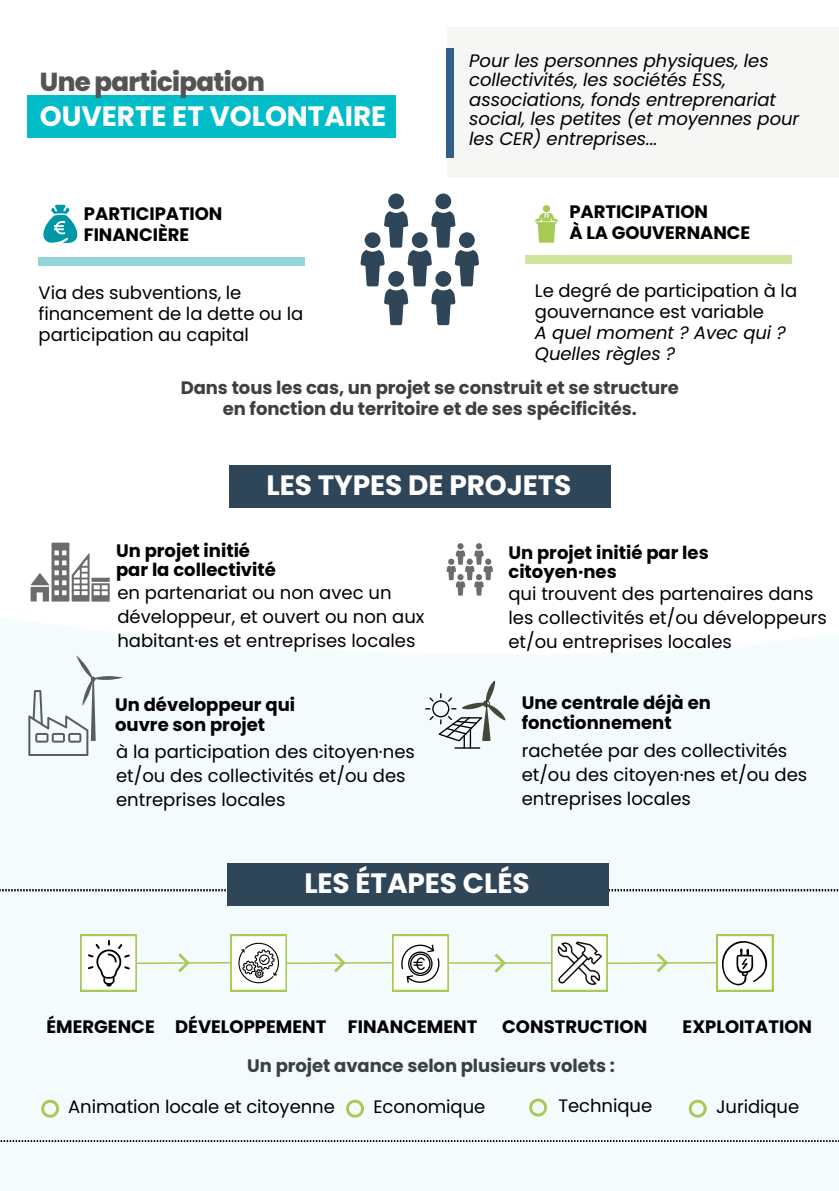
<style>
.page{position:relative;width:839px;height:1191px;background:#fff}
.page>*{position:absolute;margin:0;border:0;box-sizing:border-box;transform-origin:0 0}
.t1{font:700 28px "Poppins";letter-spacing:-.005em;color:#fff}
.t2{font:800 26px "Poppins";letter-spacing:-.025em;color:#545454}
.t3{font:18px/24px "Poppins";color:#000}
.t4{font:700 18px/19.6px "Poppins";color:#000}
.t5{font:italic 18px/19.6px "Poppins";letter-spacing:-.005em;color:#000}
.t6{font:700 18px/21px "Poppins";letter-spacing:-.005em;color:#3d4043;text-align:center}
</style>
<div class="page">
<img style="left:0;top:618px;width:838px;height:572px">
<svg style="left:28px;top:656px;width:95px;height:100px"></svg>
<svg style="left:31px;top:543px;width:79px;height:59px"></svg>
<svg style="left:425px;top:680px;width:80px;height:69px"></svg>
<div style="left:447px;top:28px;width:391px;height:150px;background:#f6f7f5"></div>
<div style="left:27px;top:96px;width:368px;height:42px;background:#02bcc8"></div>
<div style="left:446px;top:48px;width:8px;height:110px;background:#335f8a"></div>
<div style="left:0;top:890px;width:838px;height:252px;background:#f3fbfd"></div>
<svg style="left:40px;top:1099px;width:18px;height:19px"></svg>
<svg style="left:528px;top:1098px;width:18px;height:19px"></svg>
<svg style="left:345px;top:1099px;width:18px;height:19px"></svg>
<svg style="left:688px;top:1099px;width:18px;height:19px"></svg>
<hr style="left:449px;top:962px;width:103px;height:2px;background:#a7ca55">
<svg style="left:80px;top:935px;width:369px;height:56px"></svg>
<svg style="left:494px;top:954px;width:12px;height:19px"></svg>
<svg style="left:551px;top:929px;width:227px;height:62px"></svg>
<div style="left:229px;top:465px;width:381px;height:43px;background:#2f4558"></div>
<div style="left:227px;top:863px;width:381px;height:43px;background:#2f4558"></div>
<div style="left:39px;top:257px;width:266px;height:9px;background:#94d3da"></div>
<svg style="left:43px;top:205px;width:34px;height:38px"></svg>
<img style="left:535px;top:205px;width:22px;height:38px">
<div style="left:525px;top:255px;width:267px;height:9px;background:#d1e4a0"></div>
<svg style="left:446px;top:543px;width:47px;height:53px"></svg>
<div style="left:388px;top:194px;width:16px;height:15px;background:#2f4558;border-radius:50%"></div>
<div style="left:435px;top:194px;width:16px;height:15px;background:#2f4558;border-radius:50%"></div>
<svg style="left:360px;top:211px;width:119px;height:114px"></svg>
<p class="t2" style="left:40px;top:64px;width:226px">Une participation</p>
<h2 class="t1" style="left:40px;top:97px;width:348px">OUVERTE ET VOLONTAIRE</h2>
<p class="t4" style="left:84px;top:203px;width:140px;line-height:21px">PARTICIPATION<br>FINANCIÈRE</p>
<p class="t5" style="left:469px;top:51px;width:331px">Pour les personnes physiques, les collectivités, les sociétés ESS, associations, fonds entreprenariat social, les petites (et moyennes pour les CER) entreprises...</p>
<p class="t4" style="left:569px;top:201px;width:182px;line-height:21px">PARTICIPATION<br>À LA GOUVERNANCE</p>
<h4 class="t3" style="left:39px;top:282px;width:266px;line-height:21px">Via des subventions, le financement de la dette ou la participation au capital</h4>
<p class="t3" style="left:535px;top:280px;width:264px;line-height:21px">Le degré de participation à la gouvernance est variable</p>
<h1 class="t5" style="left:535px;top:322px;width:252px;line-height:21px">A quel moment ? Avec qui ?<br>Quelles règles ?</h1>
<p class="t6" style="left:181px;top:377px;width:499px">Dans tous les cas, un projet se construit et se structure en fonction du territoire et de ses spécificités.</p>
<h1 class="t1" style="left:266px;top:466px;width:306px">LES TYPES DE PROJETS</h1>
<p class="t4" style="left:116px;top:540px;width:161px">Un projet initié par la collectivité</p>
<p class="t3" style="left:117px;top:581px;width:309px">en partenariat ou non avec un développeur, et ouvert ou non aux habitant·es et entreprises locales</p>
<p class="t4" style="left:115px;top:695px;width:181px">Un développeur qui ouvre son projet</p>
<p class="t3" style="left:116px;top:740px;width:300px">à la participation des citoyen·nes et/ou des collectivités et/ou des entreprises locales</p>
<p class="t4" style="left:508px;top:542px;width:202px">Un projet initié par les citoyen·nes</p>
<h3 class="t3" style="left:508px;top:581px;width:320px">qui trouvent des partenaires dans les collectivités et/ou développeurs et/ou entreprises locales</h3>
<p class="t4" style="left:521px;top:693px;width:191px">Une centrale déjà en fonctionnement</p>
<h4 class="t3" style="left:521px;top:739px;width:287px">rachetée par des collectivités et/ou des citoyen·nes et/ou des entreprises locales</h4>
<p class="t1" style="left:304px;top:863px;width:227px">LES ÉTAPES CLÉS</p>
<p class="t4" style="left:46px;top:1017px;width:110px">ÉMERGENCE</p>
<p class="t4" style="left:175px;top:1017px;width:153px">DÉVELOPPEMENT</p>
<h4 class="t4" style="left:348px;top:1017px;width:131px">FINANCEMENT</h4>
<h1 class="t4" style="left:502px;top:1017px;width:146px">CONSTRUCTION</h1>
<h4 class="t4" style="left:682px;top:1017px;width:131px">EXPLOITATION</h4>
<p class="t6" style="left:247px;top:1055px;width:369px">Un projet avance selon plusieurs volets :</p>
<p class="t3" style="left:68px;top:1095px;width:268px">Animation locale et citoyenne</p>
<p class="t3" style="left:373px;top:1095px;width:113px">Economique</p>
<h4 class="t3" style="left:558px;top:1094px;width:95px">Technique</h4>
<p class="t3" style="left:716px;top:1095px;width:85px">Juridique</p>
</div>
